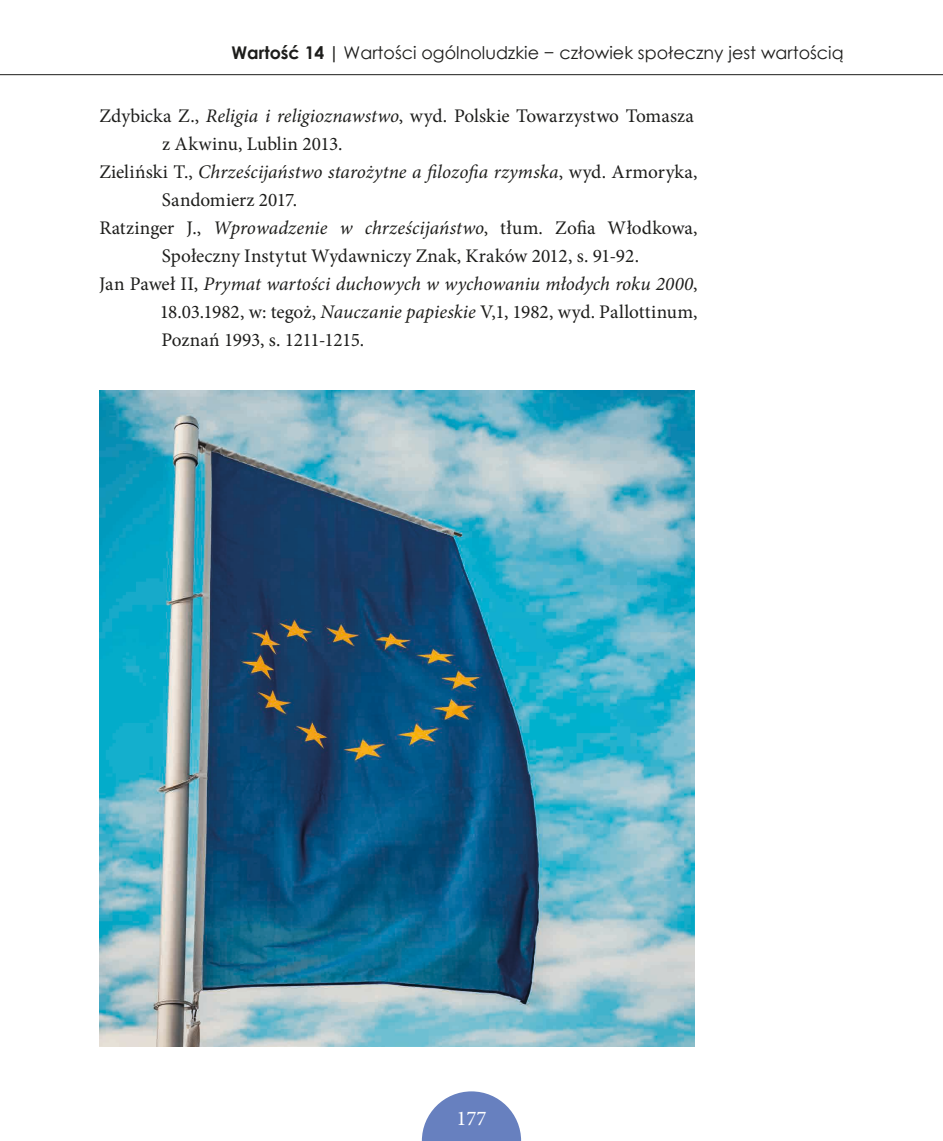
<style>
.page{position:relative;width:943px;height:1141px;background:#fff}
.page>*{position:absolute;margin:0;border:0;box-sizing:border-box;transform-origin:0 0}
.t1{font:21px "Minion Pro";color:#fff}
.t2{font:19.25px "Minion Pro";letter-spacing:.005em;color:#1d1d1b}
.t3{font:italic 19.25px "Minion Pro";color:#1d1d1b}
.t4{font:17.5px "Century Gothic";color:#1d1d1b}
.s1{font-weight:700}
.s2{font-style:italic}
.s3{font-style:normal}
</style>
<div class="page">
<img style="left:99px;top:391px;width:595px;height:656px">
<hr style="left:0;top:74px;width:943px;height:1px;background:#1d1d1b">
<svg style="left:422px;top:1091px;width:99px;height:50px"></svg>
<p class="t4" style="left:231px;top:41px;width:613px"><span class="s1">Wartość 14 |</span> Wartości ogólnoludzkie − człowiek społeczny jest wartością</p>
<p class="t2" style="left:99px;top:103px;width:596px">Zdybicka Z., <span class="s2">Religia i religioznawstwo</span>, wyd. Polskie Towarzystwo Tomasza</p>
<p class="t2" style="left:162px;top:131px;width:182px">z Akwinu, Lublin 2013.</p>
<p class="t3" style="left:99px;top:159px;width:600px"><span class="s3">Zieliński T.,</span> Chrześcijaństwo starożytne a filozofia rzymska<span class="s3">, wyd. Armoryka,</span></p>
<p class="t2" style="left:162px;top:187px;width:137px">Sandomierz 2017.</p>
<p class="t2" style="left:99px;top:215px;width:599px">Ratzinger J., <span class="s2">Wprowadzenie w chrześcijaństwo</span>, tłum. Zofia Włodkowa,</p>
<p class="t2" style="left:162px;top:243px;width:479px">Społeczny Instytut Wydawniczy Znak, Kraków 2012, s. 91‑92.</p>
<p class="t3" style="left:99px;top:271px;width:600px"><span class="s3">Jan Paweł II,</span> Prymat wartości duchowych w wychowaniu młodych roku 2000<span class="s3">,</span></p>
<p class="t2" style="left:160px;top:299px;width:539px">18.03.1982, w: tegoż, <span class="s2">Nauczanie papieskie</span> V,1, 1982, wyd. Pallottinum,</p>
<p class="t2" style="left:161px;top:327px;width:204px">Poznań 1993, s. 1211-1215.</p>
<p class="t1" style="left:456px;top:1104px;width:32px">177</p>
</div>
